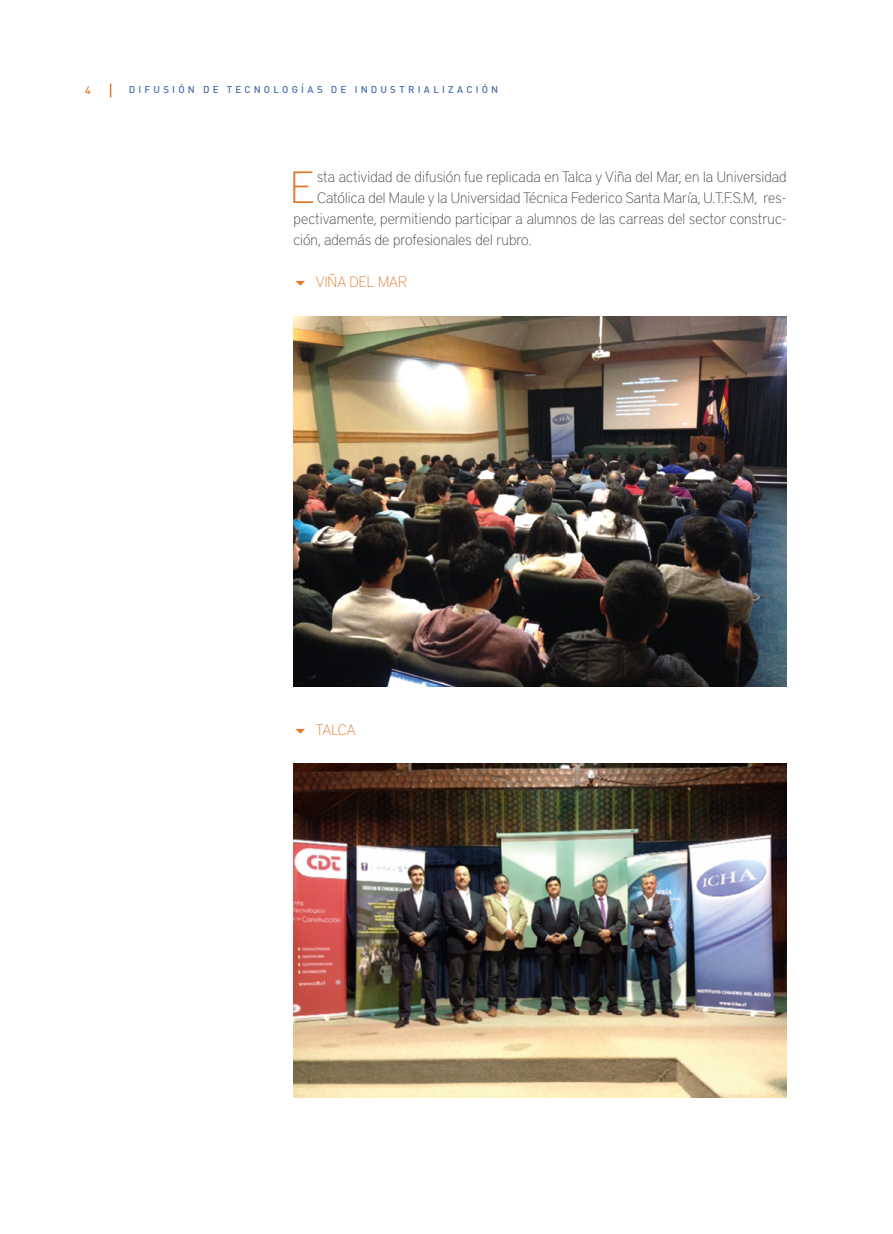
<style>
.page{position:relative;width:893px;height:1234px;background:#fff}
.page>*{position:absolute;margin:0;border:0;box-sizing:border-box;transform-origin:0 0}
.t1{font:100 44.85px "District Pro";color:#e0772b}
.t2{font:100 15px "District Pro";color:#454347}
.t3{font:100 15px "District Pro";color:#e0772b}
.t4{font:500 10.5px "DIN";color:#e0772b}
.t5{font:500 9.75px "DIN";letter-spacing:.325em;color:#496eaa}
</style>
<div class="page">
<svg style="left:110px;top:84px;width:1px;height:13px"></svg>
<img style="left:293px;top:316px;width:494px;height:370px">
<img style="left:293px;top:763px;width:494px;height:334px">
<p class="t4" style="left:85px;top:84px;width:7px">4</p>
<p class="t5" style="left:129px;top:84px;width:371px">DIFUSIÓN DE TECNOLOGÍAS DE INDUSTRIALIZACIÓN</p>
<h1 class="t1" style="left:290px;top:155px;width:26px">E</h1>
<p class="t2" style="left:317px;top:166px;width:471px">sta actividad de difusión fue replicada en Talca y Viña del Mar, en la Universidad</p>
<p class="t2" style="left:317px;top:187px;width:471px">Católica del Maule y la Universidad Técnica Federico Santa María, U.T.F.S.M, res-</p>
<p class="t2" style="left:293px;top:208px;width:495px">pectivamente, permitiendo participar a alumnos de las carreas del sector construc-</p>
<p class="t2" style="left:293px;top:229px;width:240px">ción, además de profesionales del rubro.</p>
<p class="t3" style="left:316px;top:271px;width:93px">VIÑA DEL MAR</p>
<p class="t3" style="left:316px;top:718px;width:41px">TALCA</p>
</div>
